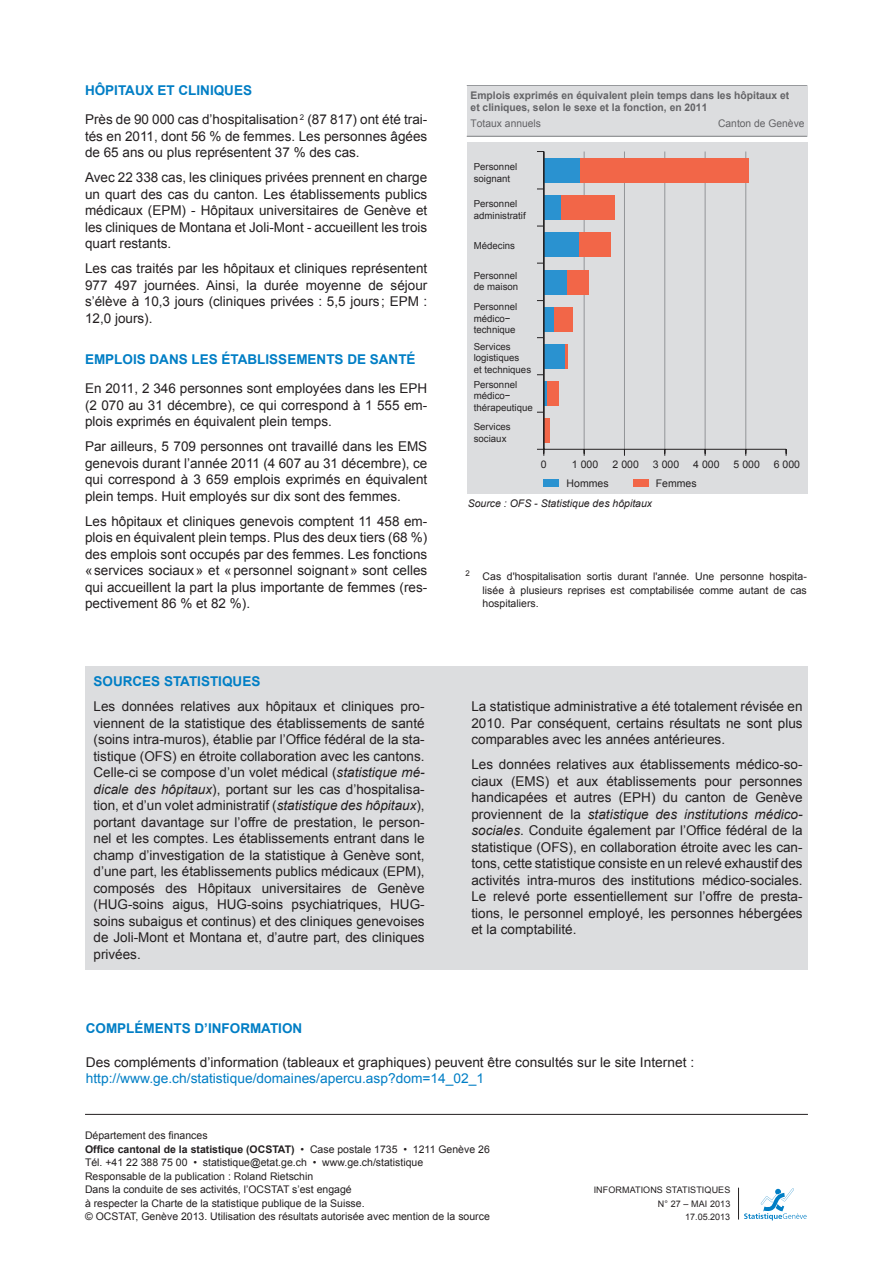
<style>
.page{position:relative;width:893px;height:1263px;background:#fff}
.page>*{position:absolute;margin:0;border:0;box-sizing:border-box;transform-origin:0 0}
.t1{font:13.5px/16.5px "Arial";color:#231f20;text-align:justify}
.t2{font:700 13.5px "Arial";color:#007ec5}
.t3{font:13.5px "Arial";color:#007ec5}
.t4{font:10.5px/13.5px "Arial";color:#231f20}
.t5{font:700 10.5px/12px "Arial";color:#636366}
.t6{font:10.5px "Arial";color:#262324}
.t7{font:italic 10.5px "Arial";color:#231f20}
.t8{font:10.5px "Arial";color:#636366}
.t9{font:9.6px/11.6px "Arial";color:#262324}
.t10{font:9px/13.5px "Arial";letter-spacing:.01em;color:#231f20;text-align:right}
.s1{font-weight:700;color:#007ec5}
.s2{font-style:italic}
.s3{font-weight:700}
</style>
<div class="page">
<hr style="left:85px;top:1114px;width:723px;height:1px;background:#231f20">
<svg style="left:744px;top:1188px;width:63px;height:32px"></svg>
<hr style="left:738px;top:1188px;width:1px;height:31px;background:#231f20">
<div style="left:85px;top:666px;width:723px;height:303px;background:#dcdddf"></div>
<div style="left:468px;top:142px;width:340px;height:352px;background:#dcdddf"></div>
<div style="left:544px;top:480px;width:15px;height:7px;background:#2a92d0"></div>
<div style="left:633px;top:480px;width:15px;height:7px;background:#f26648"></div>
<hr style="left:745px;top:152px;width:1px;height:298px;background:#939598">
<hr style="left:705px;top:152px;width:1px;height:298px;background:#939598">
<hr style="left:664px;top:152px;width:1px;height:298px;background:#939598">
<hr style="left:624px;top:152px;width:1px;height:298px;background:#939598">
<hr style="left:584px;top:152px;width:1px;height:298px;background:#939598">
<div style="left:544px;top:418px;width:6px;height:25px;background:#f26648"></div>
<hr style="left:544px;top:381px;width:3px;height:25px;background:#2a92d0">
<div style="left:547px;top:381px;width:12px;height:25px;background:#f26648"></div>
<div style="left:544px;top:344px;width:21px;height:25px;background:#2a92d0"></div>
<hr style="left:565px;top:344px;width:3px;height:25px;background:#f26648">
<div style="left:544px;top:307px;width:11px;height:25px;background:#2a92d0"></div>
<div style="left:555px;top:307px;width:18px;height:25px;background:#f26648"></div>
<div style="left:544px;top:270px;width:24px;height:24px;background:#2a92d0"></div>
<div style="left:568px;top:270px;width:21px;height:24px;background:#f26648"></div>
<div style="left:544px;top:232px;width:35px;height:25px;background:#2a92d0"></div>
<div style="left:579px;top:232px;width:31px;height:25px;background:#f26648"></div>
<div style="left:544px;top:195px;width:17px;height:25px;background:#2a92d0"></div>
<div style="left:561px;top:195px;width:53px;height:25px;background:#f26648"></div>
<div style="left:544px;top:158px;width:36px;height:24px;background:#2a92d0"></div>
<div style="left:580px;top:158px;width:169px;height:24px;background:#f26648"></div>
<hr style="left:543px;top:449px;width:243px;height:1px;background:#262324">
<hr style="left:544px;top:152px;width:1px;height:298px;background:#262324">
<svg style="left:537px;top:412px;width:8px;height:31px"></svg>
<svg style="left:537px;top:449px;width:8px;height:7px"></svg>
<div style="left:468px;top:85px;width:340px;height:51px;background:#dcdddf"></div>
<hr style="left:467px;top:136px;width:340px;height:1px;background:#808285">
<hr style="left:467px;top:85px;width:340px;height:1px;background:#808285">
<p class="t1" style="left:85px;top:76px;width:344px;line-height:29.2px"><span class="s1">hôpitaux et cliniques<br></span>Près de 90 000 cas d’hospitalisation <sup>2</sup> (87 817) ont été trai-</p>
<p class="t1" style="left:85px;top:128px;width:344px">tés en 2011, dont 56 % de femmes. Les personnes âgées de 65 ans ou plus représentent 37 % des cas.</p>
<p class="t1" style="left:85px;top:169px;width:344px">Avec 22 338 cas, les cliniques privées prennent en charge un quart des cas du canton. Les établissements publics médicaux (EPM) - Hôpitaux universitaires de Genève et les cliniques de Montana et Joli-Mont - accueillent les trois quart restants.</p>
<p class="t1" style="left:85px;top:260px;width:344px">Les cas traités par les hôpitaux et cliniques représentent 977 497 journées. Ainsi, la durée moyenne de séjour s’élève à 10,3 jours (cliniques privées : 5,5 jours ; EPM :<br>12,0 jours).</p>
<p class="t2" style="left:85px;top:350px;width:332px">emplois dans les établissements de santé</p>
<p class="t1" style="left:85px;top:381px;width:344px">En 2011, 2 346 personnes sont employées dans les EPH (2 070 au 31 décembre), ce qui correspond à 1 555 em&shy;plois exprimés en équivalent plein temps.</p>
<p class="t1" style="left:85px;top:439px;width:344px;text-align:left">Par ailleurs, 5 709 personnes ont travaillé dans les EMS genevois durant l’année 2011 (4 607 au 31 décembre), ce qui correspond à 3 659 emplois exprimés en équivalent plein temps. Huit employés sur dix sont des femmes.</p>
<p class="t1" style="left:85px;top:513px;width:344px">Les hôpitaux et cliniques genevois comptent 11 458 em&shy;plois en équivalent plein temps. Plus des deux tiers (68 %) des emplois sont occupés par des femmes. Les fonctions «services sociaux» et «personnel soignant» sont celles qui accueillent la part la plus importante de femmes (res&shy;pectivement 86 % et 82 %).</p>
<p class="t2" style="left:94px;top:672px;width:168px">sources statistiques</p>
<p class="t1" style="left:94px;top:698px;width:333px">Les données relatives aux hôpitaux et cliniques pro&shy;viennent de la statistique des établissements de santé (soins intra-muros), établie par l’Office fédéral de la sta&shy;tistique (OFS</p>
<p class="t1" style="left:94px;top:748px;width:333px;text-indent:79px">) en étroite collaboration avec les cantons.<br>Celle-ci se compose d’un volet médical (<span class="s2">statistique mé&shy;dicale des hôpitaux</span>), portant sur les cas d’hospitalisa&shy;tion, et d’un volet administratif (<span class="s2">statistique des hôpitaux</span>), portant davantage sur l’offre de prestation, le person&shy;nel et les comptes. Les établissements entrant dans le champ d’investigation de la statistique à Genève sont, d’une part, les établissements publics médicaux (EPM), composés des Hôpitaux universitaires de Genève (HUG-soins aigus, HU G-soins psychiatriques, HUG&shy;soins subaigus et continus) et des cliniques genevoises de Joli-Mont et Montana et, d’autre part, des cliniques privées.</p>
<p class="t5" style="left:471px;top:89px;width:320px">Emplois exprimés en équivalent plein temps dans les hôpitaux et et cliniques, selon le sexe et la fonction, en 2011</p>
<p class="t8" style="left:471px;top:116px;width:72px">Totaux annuels</p>
<p class="t8" style="left:718px;top:116px;width:88px">Canton de Genève</p>
<p class="t9" style="left:474px;top:161px;width:45px">Personnel soignant</p>
<p class="t9" style="left:474px;top:198px;width:54px">Personnel administratif</p>
<p class="t9" style="left:474px;top:240px;width:43px">Médecins</p>
<p class="t9" style="left:474px;top:270px;width:46px">Personnel de maison</p>
<p class="t9" style="left:474px;top:301px;width:45px">Personnel médico− technique</p>
<p class="t9" style="left:474px;top:341px;width:59px">Services logistiques<br>et techniques</p>
<p class="t9" style="left:474px;top:379px;width:61px">Personnel médico− thérapeutique</p>
<p class="t9" style="left:474px;top:421px;width:39px">Services sociaux</p>
<p class="t6" style="left:541px;top:458px;width:7px">0</p>
<p class="t6" style="left:572px;top:458px;width:28px">1 000</p>
<p class="t6" style="left:613px;top:458px;width:28px">2 000</p>
<p class="t6" style="left:653px;top:458px;width:28px">3 000</p>
<p class="t6" style="left:693px;top:458px;width:28px">4 000</p>
<p class="t6" style="left:734px;top:458px;width:28px">5 000</p>
<p class="t6" style="left:774px;top:458px;width:28px">6 000</p>
<p class="t6" style="left:567px;top:476px;width:43px">Hommes</p>
<p class="t6" style="left:656px;top:476px;width:42px">Femmes</p>
<p class="t7" style="left:468px;top:497px;width:186px">Source : OFS - Statistique des hôpitaux</p>
<p class="t4" style="left:483px;top:570px;width:326px;text-align:justify;text-indent:-17px"><sup>2</sup> Cas d'hospitalisation sortis durant l'année. U ne personne hospita&shy;lisée à plusieurs reprises est comptabilisée comme autant de cas hospitaliers.</p>
<p class="t1" style="left:471px;top:698px;width:333px">La statistique administrative a été totalement révisée en 2010. Par conséquent, certains résultats ne sont plus comparables avec les années antérieures.</p>
<p class="t1" style="left:471px;top:756px;width:333px">Les données relatives aux établissements médico-so&shy;ciaux (EMS) et aux établissements pour personnes handicapées et autres (EPH) du canton de Genève proviennent de la <span class="s2">statistique des institutions médico&shy;sociales</span>. Conduite également par l’Office fédéral de la statistique (OFS</p>
<p class="t1" style="left:471px;top:839px;width:333px;text-indent:97px">), en collaboration étroite avec les can&shy;tons, cette statistique consiste en un relevé exhaustif des activités intra-muros des institutions médico-sociales.<br>Le relevé porte essentiellement sur l’offre de presta&shy;tions, le personnel employé, les personnes hébergées et la comptabilité.</p>
<p class="t2" style="left:86px;top:1019px;width:218px">Compléments d’information</p>
<p class="t1" style="left:86px;top:1054px;width:610px">Des compléments d’information (tableaux et graphiques) peuvent être consultés sur le site I nternet :</p>
<p class="t3" style="left:86px;top:1069px;width:400px">http://www.ge.ch/statistique/domaines/apercu.asp?dom=14_02_1</p>
<p class="t4" style="left:85px;top:1129px;width:406px">Département des finances<br><span class="s3">Office cantonal de la statistique (OCSTAT)</span> • Case postale 1735 • 1211 Genève 26<br>Tél. +41 22 388 75 00 • statistique@etat.ge.ch • www.ge.ch/statistique<br>Responsable de la publication : Roland Rietschin<br>Dans la conduite de ses activités, l’OCSTAT s’est engagé<br>à respecter la Charte de la statistique publique de la Suisse.<br>© OCSTAT, Genève 2013. Utilisation des résultats autorisée avec mention de la source</p>
<p class="t10" style="left:594px;top:1183px;width:43px">Informatio</p>
<p class="t10" style="left:650px;top:1183px;width:21px">ns statisti</p>
<p class="t10" style="left:705px;top:1183px;width:26px">qu es</p>
<p class="t10" style="left:658px;top:1197px;width:40px">N° 27 – Mai</p>
<p class="t10" style="left:685px;top:1197px;width:47px">2013<br>17.05.2013</p>
</div>
